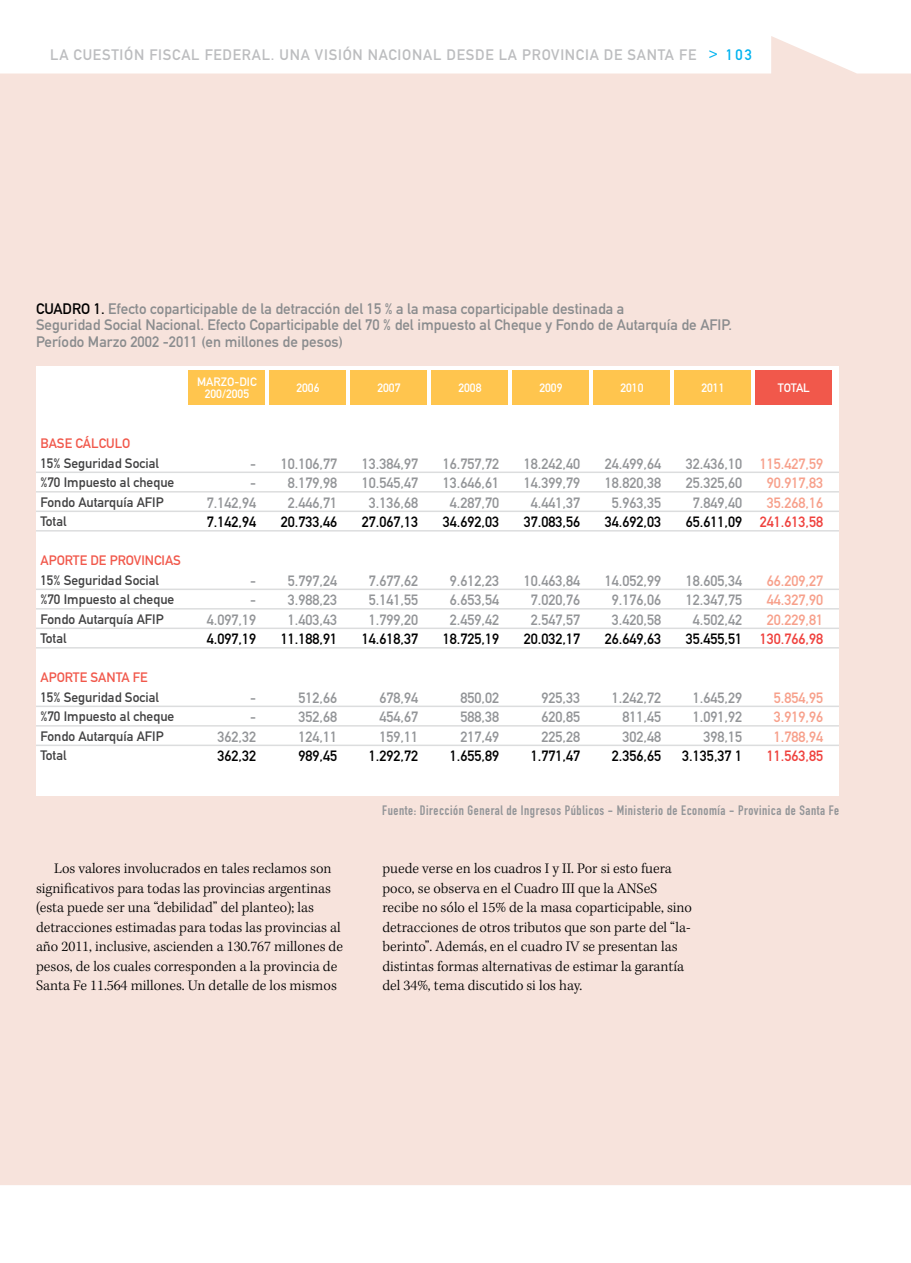
<style>
.page{position:relative;width:911px;height:1263px;background:#fff}
.page>*{position:absolute;margin:0;border:0;box-sizing:border-box;transform-origin:0 0}
.t1{font:300 15px/19.5px "Kepler Std";color:#000}
.t2{font:15px/16.5px "DIN Mittelschrift";color:#8a8c8e}
.t3{font:15px "DIN Mittelschrift";letter-spacing:.05em;color:#bcbdbf}
.t4{font:15px "DIN Mittelschrift";color:#000}
.t5{font:14.7px/19.5px "DIN Mittelschrift";color:#939598;text-align:center}
.t6{font:14.7px "DIN Mittelschrift";color:#000}
.t7{font:14.7px/19.5px "DIN Mittelschrift";color:#f7a08b;text-align:justify}
.t8{font:14.7px "DIN Mittelschrift";color:#ef413d}
.t9{font:13.5px/19.5px "DIN Mittelschrift";letter-spacing:-.01em;color:#414142}
.t10{font:13.5px "DIN Engschrift";letter-spacing:.04em;color:#939598}
.t11{font:13.5px "DIN Mittelschrift";color:#f1584b}
.t12{font:12px/12px "DIN Mittelschrift";color:#fff;text-align:center}
.s1{color:#00b3f0}
.s2{color:#000}
</style>
<div class="page">
<div style="left:0;top:36px;width:911px;height:1149px;background:#f7e3dc"></div>
<div style="left:36px;top:366px;width:803px;height:429px;background:#fff"></div>
<div style="left:756px;top:371px;width:76px;height:34px;background:#f1584b"></div>
<hr style="left:36px;top:471px;width:803px;height:2px;background:#dcddde">
<hr style="left:36px;top:491px;width:803px;height:1px;background:#dcddde">
<hr style="left:36px;top:510px;width:803px;height:2px;background:#dcddde">
<hr style="left:36px;top:530px;width:803px;height:1px;background:#dcddde">
<div style="left:675px;top:371px;width:76px;height:34px;background:#ffc54e"></div>
<div style="left:594px;top:371px;width:76px;height:34px;background:#ffc54e"></div>
<div style="left:513px;top:371px;width:76px;height:34px;background:#ffc54e"></div>
<div style="left:432px;top:371px;width:76px;height:34px;background:#ffc54e"></div>
<div style="left:351px;top:371px;width:76px;height:34px;background:#ffc54e"></div>
<div style="left:270px;top:371px;width:76px;height:34px;background:#ffc54e"></div>
<div style="left:189px;top:371px;width:76px;height:34px;background:#ffc54e"></div>
<hr style="left:36px;top:588px;width:803px;height:2px;background:#dcddde">
<hr style="left:36px;top:608px;width:803px;height:1px;background:#dcddde">
<hr style="left:36px;top:627px;width:803px;height:2px;background:#dcddde">
<hr style="left:36px;top:647px;width:803px;height:1px;background:#dcddde">
<hr style="left:36px;top:705px;width:803px;height:2px;background:#dcddde">
<hr style="left:36px;top:725px;width:803px;height:1px;background:#dcddde">
<hr style="left:36px;top:744px;width:803px;height:2px;background:#dcddde">
<p class="t3" style="left:50px;top:46px;width:703px">La cuestión fiscal federal. una visión nacional desde la provincia de Santa Fe <span class="s1">&gt; 103</span></p>
<p class="t2" style="left:36px;top:300px;width:673px;text-indent:58px"><span class="s2">1.</span> Efecto coparticipable de la detracción del 15 % a la masa coparticipable destinada a<br>Seguridad Social Nacional. Efecto Coparticipable del 70 % del impuesto al Cheque y Fondo de Autarquía de AFIP</p>
<p class="t4" style="left:36px;top:299px;width:10px">CUADRO</p>
<p class="t2" style="left:728px;top:317px;width:5px">.</p>
<p class="t2" style="left:36px;top:333px;width:308px">Período Marzo 2002 -2011 (en millones de pesos)</p>
<p class="t11" style="left:40px;top:435px;width:9px">BASE</p>
<p class="t11" style="left:75px;top:435px;width:55px">CÁLCU LO</p>
<p class="t9" style="left:40px;top:453px;width:135px">15% Seguridad Social %70 Impuesto al cheque<br>Fondo Autarquía AFIP<br>Total</p>
<p class="t11" style="left:40px;top:552px;width:9px">APORTE</p>
<p class="t11" style="left:90px;top:552px;width:28px">DE PROVINCIAS</p>
<p class="t9" style="left:40px;top:570px;width:135px">15% Seguridad Social %70 Impuesto al cheque<br>Fondo Autarquía AFIP<br>Total</p>
<p class="t11" style="left:40px;top:669px;width:9px">APORTE</p>
<p class="t11" style="left:90px;top:669px;width:9px">SANTA</p>
<p class="t11" style="left:133px;top:669px;width:8px">FE</p>
<p class="t9" style="left:40px;top:687px;width:135px">15% Seguridad Social %70 Impuesto al cheque<br>Fondo Autarquía AFIP<br>Total</p>
<p class="t12" style="left:197px;top:376px;width:61px">marzo-dic<br>200/2005</p>
<p class="t5" style="left:207px;top:454px;width:51px;text-align:right">-<br>-<br>7.142,94</p>
<p class="t6" style="left:207px;top:513px;width:51px">7.142,94</p>
<p class="t5" style="left:207px;top:571px;width:51px;text-align:right">-<br>-<br>4.097,19</p>
<p class="t6" style="left:207px;top:630px;width:51px">4.097,19</p>
<p class="t5" style="left:217px;top:688px;width:40px;text-align:right">-<br>-<br>362,32</p>
<p class="t6" style="left:217px;top:747px;width:40px">362,32</p>
<p class="t12" style="left:296px;top:382px;width:25px">2006</p>
<p class="t12" style="left:377px;top:382px;width:25px">2007</p>
<p class="t12" style="left:458px;top:382px;width:25px">2008</p>
<p class="t12" style="left:539px;top:382px;width:25px">2009</p>
<p class="t12" style="left:620px;top:382px;width:25px">2010</p>
<p class="t12" style="left:701px;top:382px;width:25px">2011</p>
<p class="t12" style="left:778px;top:382px;width:30px">total</p>
<p class="t5" style="left:281px;top:454px;width:58px">10.106,77<br>8.179,98<br>2.446,71</p>
<p class="t6" style="left:281px;top:513px;width:58px">20.733,46</p>
<p class="t5" style="left:288px;top:571px;width:51px;text-align:justify">5.797,24<br>3.988,23<br>1.403,43</p>
<p class="t6" style="left:281px;top:630px;width:58px">11.188,91</p>
<p class="t5" style="left:298px;top:688px;width:40px;text-align:justify">512,66<br>352,68<br>124,11</p>
<p class="t6" style="left:298px;top:747px;width:40px">989,45</p>
<p class="t5" style="left:362px;top:454px;width:58px">13.384,97<br>10.545,47<br>3.136,68</p>
<p class="t6" style="left:362px;top:513px;width:58px">27.067,13</p>
<p class="t5" style="left:369px;top:571px;width:51px;text-align:justify">7.677,62<br>5.141,55<br>1.799,20</p>
<p class="t6" style="left:362px;top:630px;width:58px">14.618,37</p>
<p class="t5" style="left:379px;top:688px;width:40px;text-align:justify">678,94<br>454,67<br>159,11</p>
<p class="t6" style="left:369px;top:747px;width:51px">1.292,72</p>
<p class="t5" style="left:443px;top:454px;width:58px">16.757,72<br>13.646,61<br>4.287,70</p>
<p class="t6" style="left:443px;top:513px;width:58px">34.692,03</p>
<p class="t5" style="left:450px;top:571px;width:51px;text-align:justify">9.612,23<br>6.653,54<br>2.459,42</p>
<p class="t6" style="left:443px;top:630px;width:58px">18.725,19</p>
<p class="t5" style="left:460px;top:688px;width:40px;text-align:justify">850,02<br>588,38<br>217,49</p>
<p class="t6" style="left:450px;top:747px;width:51px">1.655,89</p>
<p class="t5" style="left:524px;top:454px;width:58px">18.242,40<br>14.399,79<br>4.441,37</p>
<p class="t6" style="left:524px;top:513px;width:58px">37.083,56</p>
<p class="t5" style="left:524px;top:571px;width:58px">10.463,84<br>7.020,76<br>2.547,57</p>
<p class="t6" style="left:524px;top:630px;width:58px">20.032,17</p>
<p class="t5" style="left:541px;top:688px;width:40px;text-align:justify">925,33<br>620,85<br>225,28</p>
<p class="t6" style="left:531px;top:747px;width:51px">1.771,47</p>
<p class="t5" style="left:605px;top:454px;width:58px">24.499,64<br>18.820,38<br>5.963,35</p>
<p class="t6" style="left:605px;top:513px;width:58px">34.692,03</p>
<p class="t5" style="left:605px;top:571px;width:58px">14.052,99<br>9.176,06<br>3.420,58</p>
<p class="t6" style="left:605px;top:630px;width:58px">26.649,63</p>
<p class="t5" style="left:622px;top:688px;width:40px;text-align:justify;text-indent:-11px">1.242,72<br>811,45<br>302,48</p>
<p class="t6" style="left:612px;top:747px;width:51px">2.356,65</p>
<p class="t5" style="left:686px;top:454px;width:58px">32.436,10<br>25.325,60<br>7.849,40</p>
<p class="t6" style="left:686px;top:513px;width:58px">65.611,09</p>
<p class="t7" style="left:760px;top:454px;width:65px;text-align:center">115.427,59<br>90.917,83<br>35.268,16</p>
<p class="t8" style="left:760px;top:513px;width:65px">241.613,58</p>
<p class="t5" style="left:686px;top:571px;width:58px">18.605,34<br>12.347,75<br>4.502,42</p>
<p class="t6" style="left:686px;top:630px;width:58px">35.455,51</p>
<p class="t7" style="left:767px;top:571px;width:58px">66.209,27<br>44.327,90<br>20.229,81</p>
<p class="t8" style="left:760px;top:630px;width:65px">130.766,98</p>
<p class="t5" style="left:693px;top:688px;width:51px;text-align:right">1.645,29<br>1.091,92<br>398,15</p>
<p class="t6" style="left:682px;top:747px;width:61px">3.135,37 1</p>
<p class="t7" style="left:774px;top:688px;width:51px">5.854,95<br>3.919,96<br>1.788,94</p>
<p class="t8" style="left:767px;top:747px;width:58px">11.563,85</p>
<p class="t10" style="left:382px;top:802px;width:458px">Fuente: Dirección General de Ingresos Públicos - Ministerio de Economía - Provinica de Santa Fe</p>
<p class="t1" style="left:36px;top:859px;width:309px;text-indent:18px">Los valores involucrados en tales reclamos son significativos para todas las provincias argentinas (esta puede ser una “debilidad” del planteo); las detracciones estimadas para todas las provincias al año 2011, inclusive, ascienden a 130.767 millones de pesos, de los cuales corresponden a la provincia de Santa Fe 11.564 millones. Un detalle de los mismos</p>
<p class="t1" style="left:382px;top:859px;width:311px">puede verse en los cuadros I y II. Por si esto fuera poco, se observa en el Cuadro III que la ANSeS recibe no sólo el 15% de la masa coparticipable, sino detracciones de otros tributos que son parte del “la&shy;berinto”. Además, en el cuadro IV se presentan las distintas formas alternativas de estimar la garantía del 34%, tema discutido si los hay.</p>
</div>
